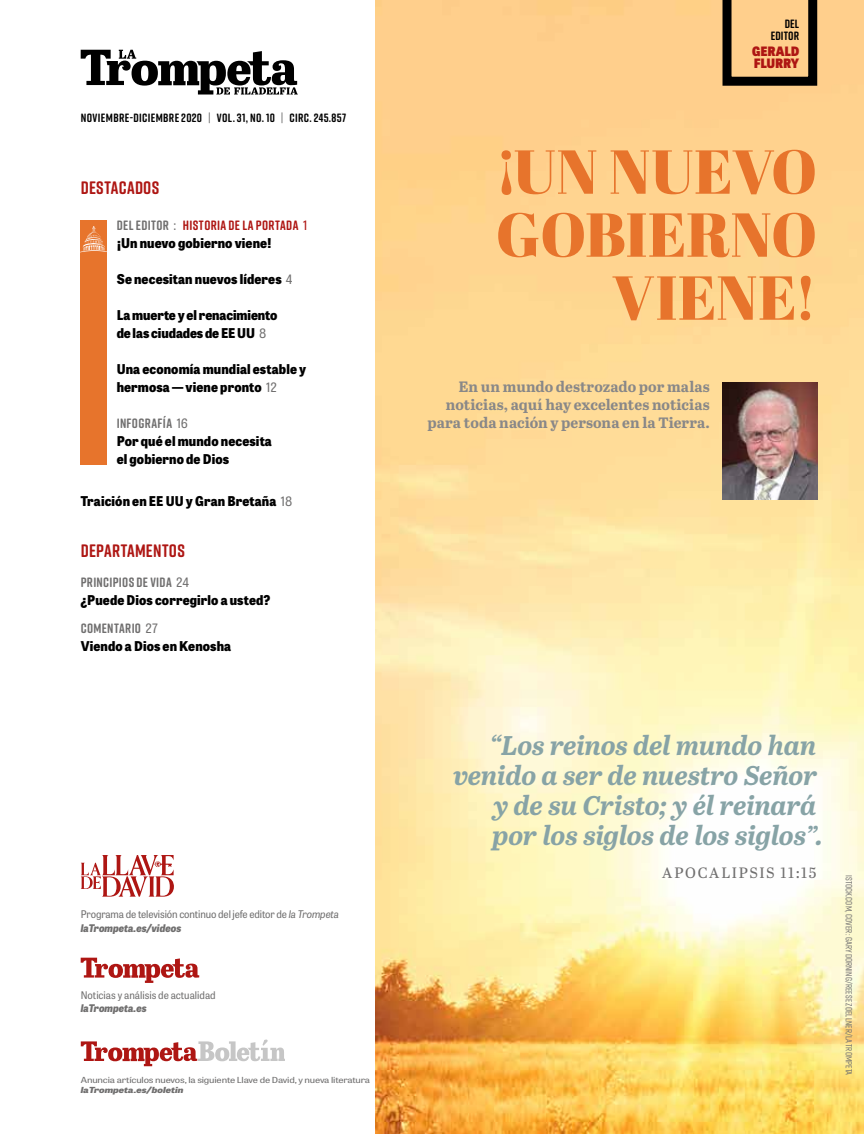
<style>
.page{position:relative;width:864px;height:1134px;background:#fff}
.page>*{position:absolute;margin:0;border:0;box-sizing:border-box;transform-origin:0 0}
.t1{font:61.95px/63px "Abril Fatface";letter-spacing:-.005em;color:#e7742c;text-align:right}
.t2{font:italic 700 27px/30px "Abril Text";letter-spacing:-.005em;color:#87a3a6;text-align:right}
.t3{font:700 18px "Rift Soft";letter-spacing:.02em;color:#ae1613}
.t4{font:700 15px/18px "Abril Text";color:#898888;text-align:right}
.t5{font:15px "Abril Text";letter-spacing:.105em;color:#706f6f}
.t6{font:800 13.5px/18px "Tablet Gothic Narrow";letter-spacing:.01em;color:#000}
.t7{font:700 13.5px "Rift Soft";letter-spacing:.025em;color:#706f6f}
.t8{font:700 13.5px "Rift Soft";letter-spacing:.03em;color:#ae1613}
.t9{font:800 12.9px/12px "Tablet Gothic Narrow";letter-spacing:.015em;color:#ae1613}
.t10{font:700 12px/12px "Rift Soft";letter-spacing:.025em;color:#000;text-align:right}
.t11{font:10.5px/13.5px "Tablet Gothic Narrow";letter-spacing:-.01em;color:#706f6f}
.t12{font:italic 800 10.5px "Tablet Gothic Narrow";color:#706f6f}
.t13{font:500 9px "Rift Soft";letter-spacing:.01em;color:#706f6f}
.t14{font:8.25px "Tablet Gothic Narrow";letter-spacing:-.015em;color:#706f6f;scale:1.26 1}
.t15{font:italic 800 8.25px "Tablet Gothic Narrow";color:#706f6f;scale:1.26 1}
.s1{font-weight:300}
.s2{color:#706f6f}
.s3{font-family:"Tablet Gothic Narrow";font-weight:400;font-size:12.9px;color:#706f6f}
.s4{font-family:"Tablet Gothic Narrow";font-weight:400;font-size:12.9px}
.s5{font-weight:400;font-size:12.9px;color:#706f6f}
.s6{font-style:italic}
.s7{font-weight:800;font-style:italic}
</style>
<div class="page">
<img style="left:375px;top:0;width:489px;height:1134px">
<svg style="left:723px;top:0;width:94px;height:86px;background:#bb9766"></svg>
<img style="left:723px;top:382px;width:94px;height:118px">
<div style="left:81px;top:220px;width:26px;height:245px;background:#e7742c"></div>
<svg style="left:80px;top:226px;width:27px;height:28px"></svg>
<svg style="left:81px;top:855px;width:93px;height:42px"></svg>
<svg style="left:81px;top:958px;width:118px;height:25px"></svg>
<svg style="left:81px;top:1039px;width:204px;height:27px"></svg>
<svg style="left:81px;top:50px;width:217px;height:45px"></svg>
<p class="t10" style="left:81px;top:111px;width:267px">NOVIEMBRE-DICIEMBRE 2020 <span class="s1">|</span> VOL. 31, NO. 10 <span class="s1">|</span> CIRC. 245.857</p>
<h3 class="t3" style="left:81px;top:175px;width:80px">DESTACADOS</h3>
<p class="t8" style="left:117px;top:215px;width:192px"><span class="s2">DEL EDITOR</span> <span class="s3">:</span> HISTORIA DE LA PORTADA <span class="s4">1</span></p>
<p class="t6" style="left:117px;top:233px;width:157px">¡Un nuevo gobierno viene!</p>
<p class="t6" style="left:117px;top:269px;width:177px">Se necesitan nuevos líderes <span class="s5">4</span></p>
<p class="t6" style="left:117px;top:305px;width:162px">La muerte y el renacimiento de las ciudades de EE UU <span class="s5">8</span></p>
<p class="t6" style="left:117px;top:359px;width:191px">Una economía mundial estable y hermosa — viene pronto <span class="s5">12</span></p>
<p class="t7" style="left:117px;top:413px;width:73px">INFOGRAFÍA <span class="s4">16</span></p>
<p class="t6" style="left:117px;top:431px;width:157px">Por qué el mundo necesita el gobierno de Dios</p>
<p class="t6" style="left:81px;top:491px;width:213px">Traición en EE UU y Gran Bretaña <span class="s5">18</span></p>
<h3 class="t3" style="left:81px;top:538px;width:106px">DEPARTAMENTOS</h3>
<p class="t7" style="left:81px;top:572px;width:110px">PRINCIPIOS DE VIDA <span class="s4">24</span></p>
<p class="t6" style="left:81px;top:590px;width:191px">¿Puede Dios corregirlo a usted?</p>
<p class="t7" style="left:81px;top:619px;width:79px">COMENTARIO <span class="s4">27</span></p>
<p class="t6" style="left:81px;top:637px;width:152px">Viendo a Dios en Kenosha</p>
<p class="t11" style="left:81px;top:907px;width:260px">Programa de televisión continuo del jefe editor de <span class="s6">la Trompeta </span><span class="s7">laTrompeta.es/videos</span></p>
<p class="t11" style="left:81px;top:988px;width:136px">Noticias y análisis de actualidad</p>
<p class="t12" style="left:81px;top:1000px;width:68px">laTrompeta.es</p>
<p class="t14" style="left:81px;top:1074px;width:231px">Anuncia artículos nuevos, la siguiente Llave de David, y nueva literatura</p>
<p class="t15" style="left:81px;top:1084px;width:83px">laTrompeta.es/boletin</p>
<p class="t10" style="left:771px;top:18px;width:30px">DEL<br>EDITOR</p>
<p class="t9" style="left:752px;top:44px;width:48px">GERALD<br>FLURRY</p>
<h1 class="t1" style="left:495px;top:138px;width:324px">¡UN NUEVO<br>GOBIERNO<br>VIENE!</h1>
<p class="t4" style="left:427px;top:377px;width:284px">En un mundo destrozado por malas noticias, aquí hay excelentes noticias para toda nación y persona en la Tierra.</p>
<h2 class="t2" style="left:453px;top:729px;width:371px">“Los reinos del mundo han venido a ser de nuestro Señor y de su Cristo; y él reinará por los siglos de los siglos”.</h2>
<p class="t5" style="left:662px;top:862px;width:156px">APOCALIPSIS 11:15</p>
<p class="t13" style="left:855px;top:875px;width:202px;rotate:90deg">ISTOCK.COM, COVER: GARY DORNING/REESE ZOELLNER/LA TROMPETA</p>
</div>
